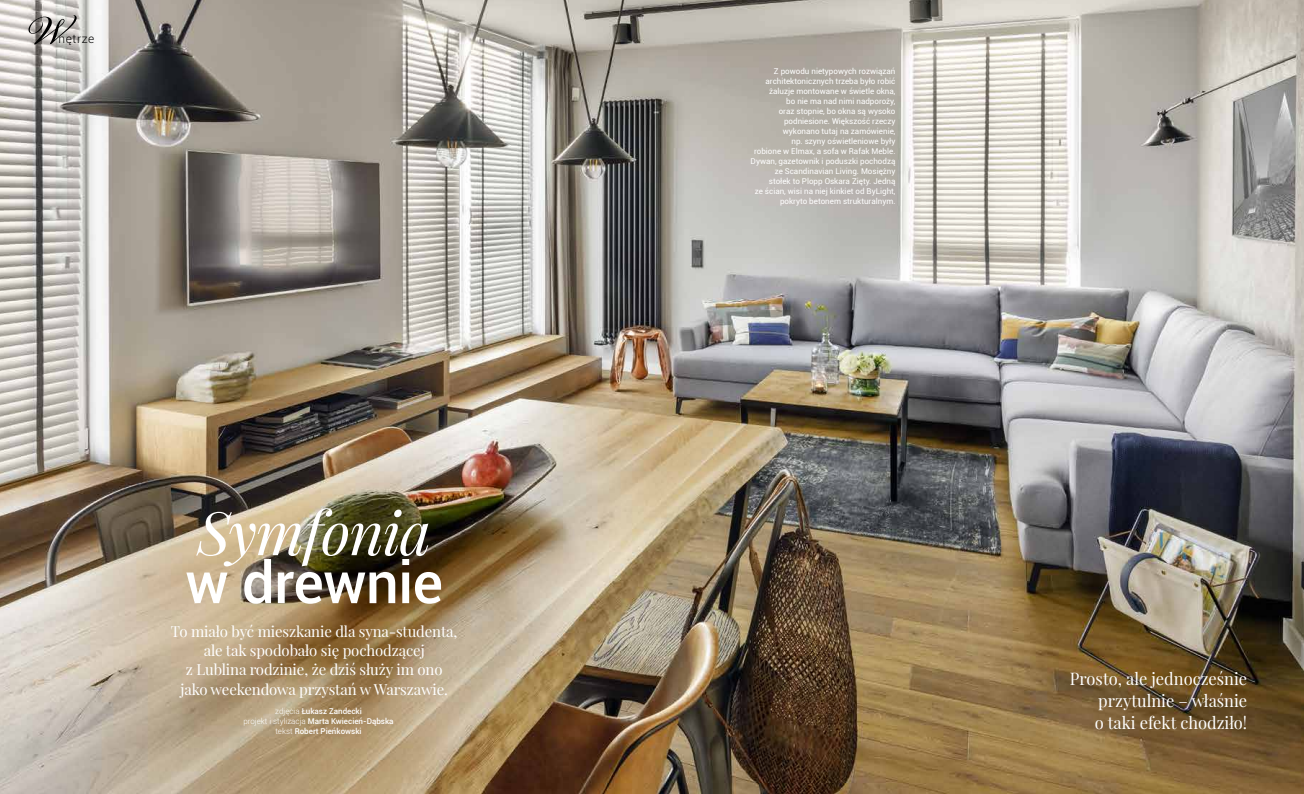
<style>
.page{position:relative;width:1304px;height:794px;background:#fff}
.page>*{position:absolute;margin:0;border:0;box-sizing:border-box;transform-origin:0 0}
.t1{font:64px "Bickham Script Pro";color:#000}
.t2{font:italic 60px "Playfair Display";letter-spacing:-.02em;color:#fff}
.t3{font:500 58px "Roboto";letter-spacing:-.01em;color:#fff}
.t4{font:17px/22px "Playfair Display";color:#fff;text-align:justify}
.t5{font:15px/19px "Playfair Display";letter-spacing:-.01em;color:#fff;text-align:center}
.t6{font:300 12px "Roboto";letter-spacing:.05em;color:#000}
.t7{font:8px/10px "Roboto";color:#fff;text-align:right}
.t8{font:500 8px/10px "Roboto";color:#fff;text-align:center}
.s1{font-weight:300}
</style>
<div class="page">
<img style="left:0;top:0;width:1304px;height:794px">
<h1 class="t1" style="left:25px;top:-16px;width:40px">W</h1>
<h3 class="t6" style="left:59px;top:30px;width:37px">nętrze</h3>
<h2 class="t2" style="left:197px;top:492px;width:235px">Symfonia</h2>
<h3 class="t3" style="left:185px;top:542px;width:259px">w drewnie</h3>
<h3 class="t5" style="left:171px;top:622px;width:288px">To miało być mieszkanie dla syna-studenta, ale tak spodobało się pochodzącej<br>z Lublina rodzinie, że dziś służy im ono jako weekendowa przystań w Warszawie.</h3>
<p class="t8" style="left:243px;top:706px;width:152px"><span class="s1">zdjęcia</span> Łukasz Zandecki<br><span class="s1">projekt i stylizacja</span> Marta Kwiecień-Dąbska <span class="s1">tekst</span> Robert Pieńkowski</p>
<p class="t7" style="left:751px;top:66px;width:146px">Z powodu nietypowych rozwiązań architektonicznych trzeba było robić żaluzje montowane w świetle okna,<br>bo nie ma nad nimi nadporoży,<br>oraz stopnie, bo okna są wysoko podniesione. Większość rzeczy wykonano tutaj na zamówienie,<br>np. szyny oświetleniowe były<br>robione w Elmax, a sofa w Rafak Meble.<br>Dywan, gazetownik i poduszki pochodzą ze Scandinavian Living. Mosiężny<br>stołek to Plopp Oskara Zięty. Jedną<br>ze ścian, wisi na niej kinkiet od ByLight, pokryto betonem strukturalnym.</p>
<h3 class="t4" style="left:1095px;top:667px;width:154px;text-indent:-25px">Prosto, ale jednocześnie przytulnie – właśnie o taki efekt chodziło!</h3>
</div>
